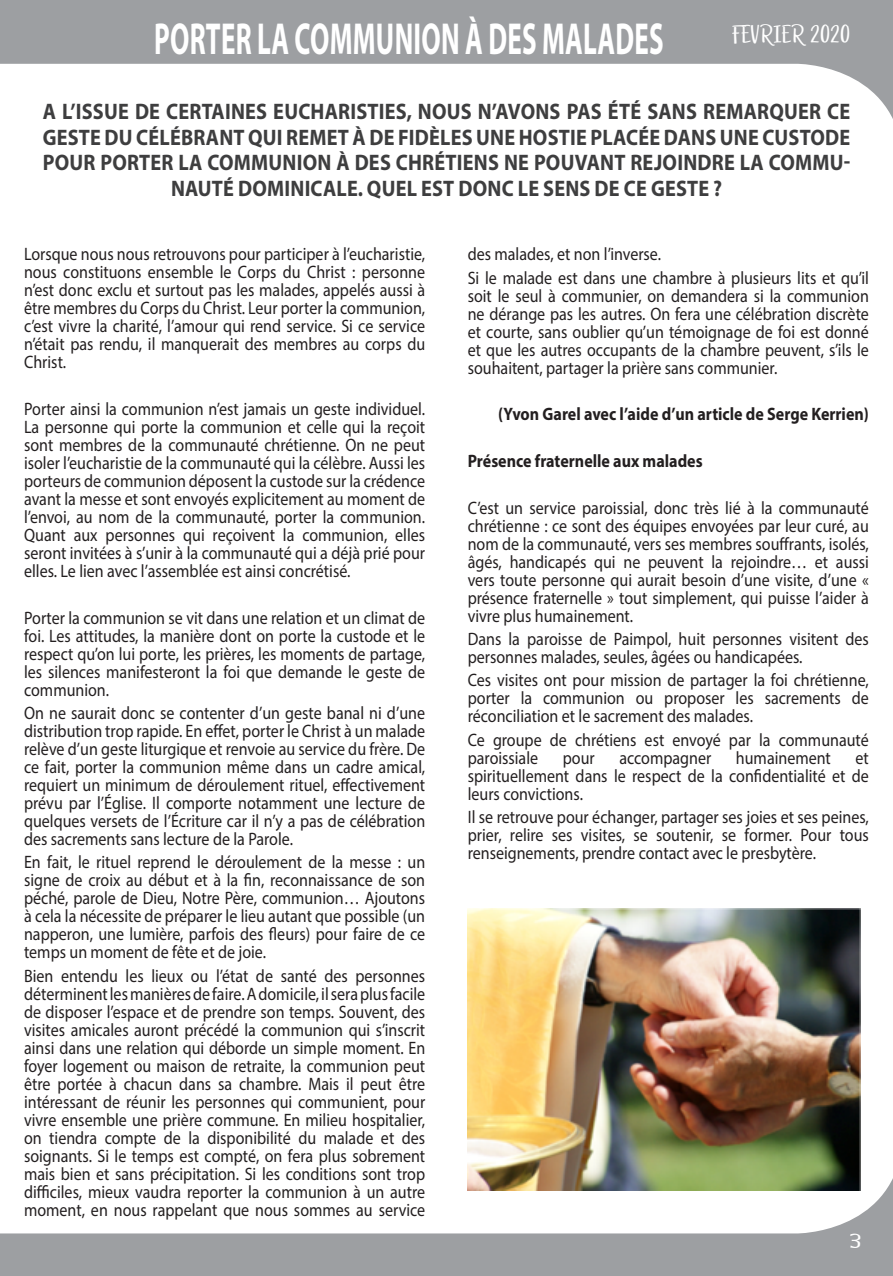
<style>
.page{position:relative;width:893px;height:1276px;background:#fff}
.page>*{position:absolute;margin:0;border:0;box-sizing:border-box;transform-origin:0 0}
.t1{font:700 45px "Myriad Pro";letter-spacing:.01em;color:#fff;scale:.6 1}
.t2{font:27px "Eufoniem One";color:#fff}
.t3{font:700 22.5px/25.5px "Myriad Pro";letter-spacing:.01em;color:#3e3e3f;text-align:center;scale:.9 1}
.t4{font:18px/18px "Myriad Pro";color:#231f20;text-align:justify;scale:.89 1}
.t5{font:700 18px "Myriad Pro";color:#231f20;scale:.89 1}
.t6{font:18px "Celtic Hand";color:#fff}
</style>
<div class="page">
<svg style="left:0;top:1148px;width:893px;height:128px"></svg>
<svg style="left:0;top:0;width:893px;height:119px;fill:#9d9fa2"></svg>
<img style="left:468px;top:909px;width:393px;height:282px">
<h1 class="t1" style="left:154px;top:9px;width:851px">PORTER LA COMMUNION À DES MALADES</h1>
<h2 class="t2" style="left:732px;top:20px;width:120px">FEVRIER 2020</h2>
<p class="t3" style="left:43px;top:98px;width:899px">A L’ISSUE DE CERTAINES EUCHARISTIES, NOUS N’AVONS PAS ÉTÉ SANS REMARQUER CE GESTE DU CÉLÉBRANT QUI REMET À DE FIDÈLES UNE HOSTIE PLACÉE DANS UNE CUSTODE POUR PORTER LA COMMUNION À DES CHRÉTIENS NE POUVANT REJOINDRE LA COMMU-NAUTÉ DOMINICALE. QUEL EST DONC LE SENS DE CE GESTE ?</p>
<p class="t4" style="left:24px;top:245px;width:452px">Lorsque nous nous retrouvons pour participer à l’eucharistie, nous constituons ensemble le Corps du Christ : personne n’est donc exclu et surtout pas les malades, appelés aussi à être membres du Corps du Christ. Leur porter la communion, c’est vivre la charité, l’amour qui rend service. Si ce service n’était pas rendu, il manquerait des membres au corps du Christ.</p>
<p class="t4" style="left:24px;top:399px;width:452px">Porter ainsi la communion n’est jamais un geste individuel.<br>La personne qui porte la communion et celle qui la reçoit sont membres de la communauté chrétienne. On ne peut isoler l’eucharistie de la communauté qui la célèbre. Aussi les porteurs de communion déposent la custode sur la crédence avant la messe et sont envoyés explicitement au moment de l’envoi, au nom de la communauté, porter la communion.<br>Quant aux personnes qui reçoivent la communion, elles seront invitées à s’unir à la communauté qui a déjà prié pour elles. Le lien avec l’assemblée est ainsi concrétisé.</p>
<p class="t4" style="left:24px;top:608px;width:452px">Porter la communion se vit dans une relation et un climat de foi. Les attitudes, la manière dont on porte la custode et le respect qu’on lui porte, les prières, les moments de partage, les silences manifesteront la foi que demande le geste de communion.</p>
<p class="t4" style="left:24px;top:703px;width:452px">On ne saurait donc se contenter d’un geste banal ni d’une distribution trop rapide. En effet, porter le Christ à un malade relève d’un geste liturgique et renvoie au service du frère. De ce fait, porter la communion même dans un cadre amical, requiert un minimum de déroulement rituel, effectivement prévu par l’Église. Il comporte notamment une lecture de quelques versets de l’Écriture car il n’y a pas de célébration des sacrements sans lecture de la Parole.</p>
<p class="t4" style="left:24px;top:853px;width:452px">En fait, le rituel reprend le déroulement de la messe : un signe de croix au début et à la fin, reconnaissance de son péché, parole de Dieu, Notre Père, communion… Ajoutons à cela la nécessite de préparer le lieu autant que possible (un napperon, une lumière, parfois des fleurs) pour faire de ce temps un moment de fête et de joie.</p>
<p class="t4" style="left:24px;top:966px;width:452px">Bien entendu les lieux ou l’état de santé des personnes déterminent les manières de faire. A domicile, il sera plus facile de disposer l’espace et de prendre son temps. Souvent, des visites amicales auront précédé la communion qui s’inscrit ainsi dans une relation qui déborde un simple moment. En foyer logement ou maison de retraite, la communion peut être portée à chacun dans sa chambre. Mais il peut être intéressant de réunir les personnes qui communient, pour vivre ensemble une prière commune. En milieu hospitalier, on tiendra compte de la disponibilité du malade et des soignants. Si le temps est compté, on fera plus sobrement mais bien et sans précipitation. Si les conditions sont trop difficiles, mieux vaudra reporter la communion à un autre moment, en nous rappelant que nous sommes au service</p>
<p class="t4" style="left:468px;top:242px;width:452px;line-height:23.2px">des malades, et non l’inverse.<br>Si le malade est dans une chambre à plusieurs lits et qu’il</p>
<p class="t4" style="left:468px;top:286px;width:452px">soit le seul à communier, on demandera si la communion ne dérange pas les autres. On fera une célébration discrète et courte, sans oublier qu’un témoignage de foi est donné et que les autres occupants de la chambre peuvent, s’ils le souhaitent, partager la prière sans communier.</p>
<p class="t5" style="left:498px;top:402px;width:418px">(Yvon Garel avec l’aide d’un article de Serge Kerrien)</p>
<p class="t5" style="left:468px;top:449px;width:265px">Présence fraternelle aux malades</p>
<p class="t4" style="left:468px;top:498px;width:452px">C’est un service paroissial, donc très lié à la communauté chrétienne : ce sont des équipes envoyées par leur curé, au nom de la communauté, vers ses membres souffrants, isolés, âgés, handicapés qui ne peuvent la rejoindre… et aussi vers toute personne qui aurait besoin d’une visite, d’une « présence fraternelle » tout simplement, qui puisse l’aider à vivre plus humainement.</p>
<p class="t4" style="left:468px;top:629px;width:452px">Dans la paroisse de Paimpol, huit personnes visitent des personnes malades, seules, âgées ou handicapées.</p>
<p class="t4" style="left:468px;top:671px;width:452px">Ces visites ont pour mission de partager la foi chrétienne, porter la communion ou proposer les sacrements de réconciliation et le sacrement des malades.</p>
<p class="t4" style="left:468px;top:730px;width:452px">Ce groupe de chrétiens est envoyé par la communauté paroissiale</p>
<p class="t4" style="left:563px;top:748px;width:37px">pour</p>
<p class="t4" style="left:619px;top:748px;width:105px">accompagner</p>
<p class="t4" style="left:736px;top:748px;width:108px">humainement</p>
<p class="t4" style="left:468px;top:748px;width:452px;text-indent:388px">et spirituellement dans le respect de la confidentialité et de leurs convictions.</p>
<p class="t4" style="left:468px;top:807px;width:452px">Il se retrouve pour échanger, partager ses joies et ses peines, prier, relire ses visites, se soutenir, se former. Pour tous renseignements, prendre contact avec le presbytère.</p>
<p class="t6" style="left:850px;top:1233px;width:13px">3</p>
</div>
